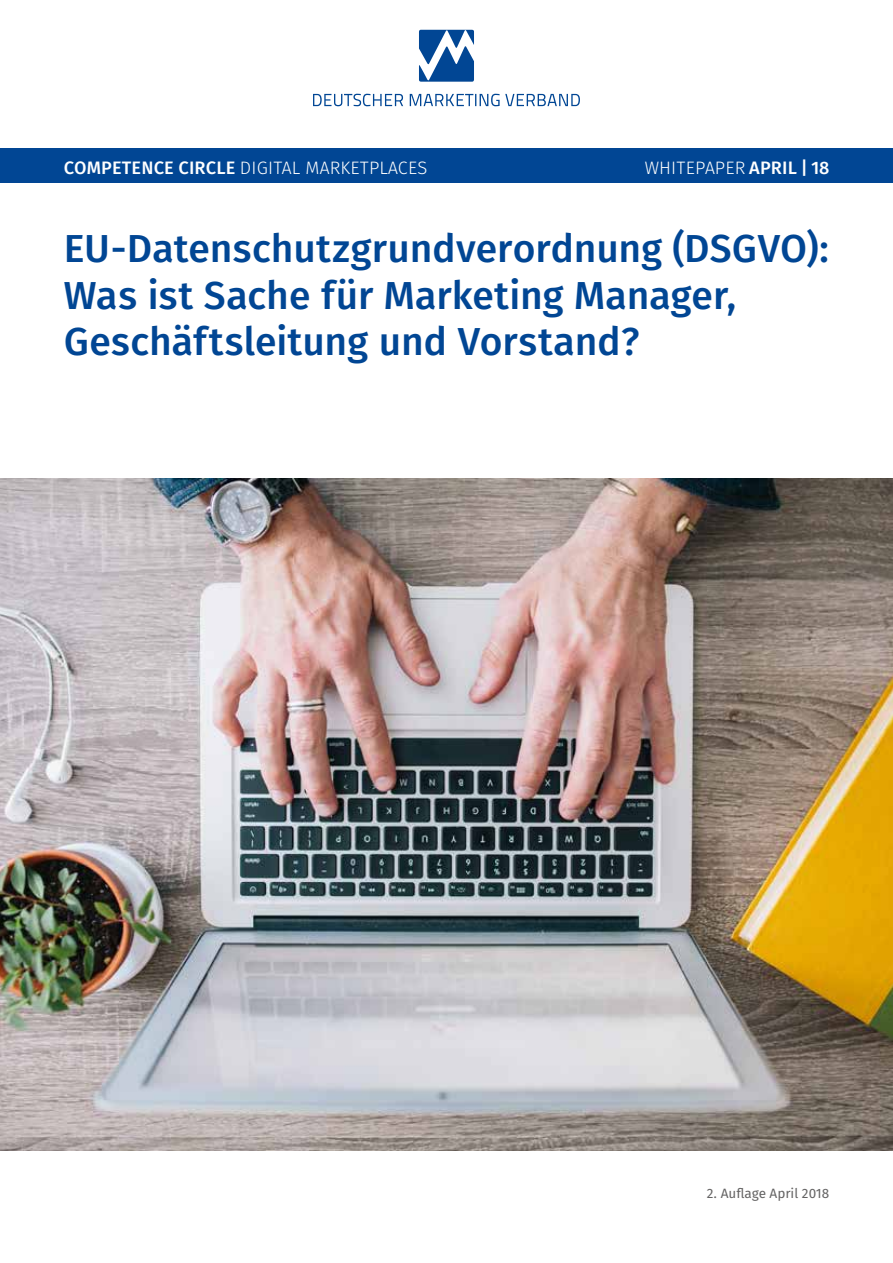
<style>
.page{position:relative;width:893px;height:1263px;background:#fff}
.page>*{position:absolute;margin:0;border:0;box-sizing:border-box;transform-origin:0 0}
.t1{font:39px/46.8px "Fira Sans OT Medium";color:#014694}
.t2{font:18px "Fira Sans OT Light";letter-spacing:.01em;color:#fff}
.t3{font:13.5px "Fira Sans OT";color:#646363}
.s1{font-family:"Fira Sans OT Medium"}
</style>
<div class="page">
<svg style="left:419px;top:29px;width:55px;height:53px"></svg>
<svg style="left:313px;top:94px;width:267px;height:12px"></svg>
<img style="left:0;top:478px;width:893px;height:672px">
<div style="left:0;top:149px;width:893px;height:34px;background:#014694"></div>
<p class="t2" style="left:64px;top:155px;width:365px"><span class="s1">COMPETENCE CIRCLE</span> DIGITAL MARKETPLACES</p>
<p class="t2" style="left:645px;top:155px;width:186px">WHITEPAPER <span class="s1">APRIL | 18</span></p>
<p class="t1" style="left:64px;top:228px;width:767px">EU-Datenschutzgrundverordnung (DSGVO):<br>Was ist Sache für Marketing Manager,<br>Geschäftsleitung und Vorstand?</p>
<p class="t3" style="left:707px;top:1184px;width:124px">2. Auflage April 2018</p>
</div>
